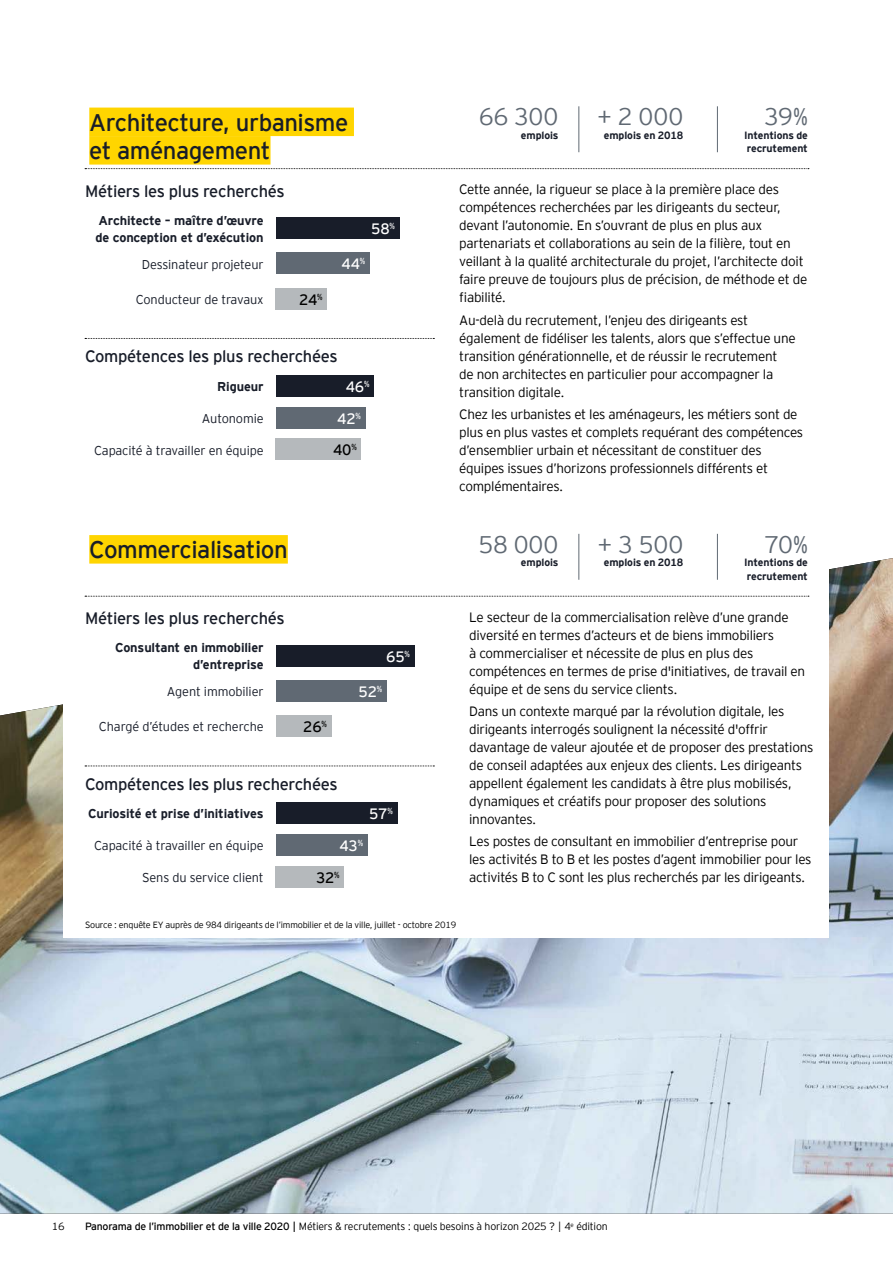
<style>
.page{position:relative;width:893px;height:1263px;background:#fff}
.page>*{position:absolute;margin:0;border:0;box-sizing:border-box;transform-origin:0 0}
.t1{font:24px/28.5px "EY Interstate";letter-spacing:-.02em;color:#181d29}
.t2{font:300 24px "EY Interstate";color:#606973}
.t3{font:16.5px "EY Interstate";letter-spacing:-.02em;color:#181d29}
.t4{font:15px "EY Interstate";letter-spacing:-.01em;color:#fff}
.t5{font:15px "EY Interstate";letter-spacing:-.01em;color:#000}
.t6{font:300 13.5px/18px "EY Interstate";letter-spacing:-.02em;color:#000}
.t7{font:300 12.75px "EY Interstate";letter-spacing:-.01em;color:#181d29}
.t8{font:700 12.75px/16.5px "EY Interstate";letter-spacing:-.01em;color:#181d29}
.t9{font:300 10.5px "EY Interstate";letter-spacing:-.02em;color:#000}
.t10{font:700 10.5px/13.5px "EY Interstate";letter-spacing:-.01em;color:#181d29}
.t11{font:300 9px "EY Interstate";letter-spacing:-.02em;color:#000}
.s1{font-weight:400}
</style>
<div class="page">
<img style="left:0;top:558px;width:893px;height:655px">
<div style="left:64px;top:55px;width:765px;height:883px;background:#fff"></div>
<div style="left:89px;top:108px;width:265px;height:28px;background:#ffd500"></div>
<div style="left:89px;top:136px;width:182px;height:29px;background:#ffd500"></div>
<div style="left:89px;top:535px;width:199px;height:29px;background:#ffd500"></div>
<svg style="left:85px;top:168px;width:724px;height:1px"></svg>
<svg style="left:85px;top:596px;width:724px;height:1px"></svg>
<svg style="left:85px;top:338px;width:349px;height:1px"></svg>
<svg style="left:85px;top:765px;width:349px;height:1px"></svg>
<div style="left:276px;top:217px;width:123px;height:22px;background:#181d29"></div>
<div style="left:276px;top:253px;width:93px;height:21px;background:#606973"></div>
<div style="left:276px;top:288px;width:51px;height:21px;background:#b5b9bc"></div>
<div style="left:276px;top:645px;width:138px;height:21px;background:#181d29"></div>
<div style="left:276px;top:680px;width:110px;height:21px;background:#606973"></div>
<div style="left:276px;top:715px;width:55px;height:22px;background:#b5b9bc"></div>
<div style="left:276px;top:375px;width:98px;height:21px;background:#181d29"></div>
<div style="left:276px;top:407px;width:89px;height:21px;background:#606973"></div>
<div style="left:276px;top:439px;width:85px;height:21px;background:#b5b9bc"></div>
<div style="left:276px;top:802px;width:121px;height:22px;background:#181d29"></div>
<div style="left:276px;top:834px;width:91px;height:22px;background:#606973"></div>
<div style="left:276px;top:866px;width:68px;height:22px;background:#b5b9bc"></div>
<hr style="left:579px;top:106px;width:1px;height:46px;background:#606973">
<hr style="left:579px;top:534px;width:1px;height:46px;background:#606973">
<hr style="left:717px;top:106px;width:1px;height:46px;background:#606973">
<hr style="left:717px;top:534px;width:1px;height:46px;background:#606973">
<h1 class="t1" style="left:89px;top:107px;width:261px">Architecture, urbanisme et aménagement</h1>
<p class="t3" style="left:85px;top:179px;width:201px">Métiers les plus recherchés</p>
<p class="t8" style="left:95px;top:211px;width:170px">Architecte – maître d’œuvre de conception et d’exécution</p>
<p class="t4" style="left:371px;top:218px;width:25px">58<sup>%</sup></p>
<p class="t7" style="left:142px;top:255px;width:123px">Dessinateur projeteur</p>
<p class="t4" style="left:342px;top:253px;width:25px">44<sup>%</sup></p>
<p class="t7" style="left:136px;top:290px;width:129px">Conducteur de travaux</p>
<p class="t5" style="left:299px;top:289px;width:25px">24<sup>%</sup></p>
<p class="t3" style="left:85px;top:345px;width:254px">Compétences les plus recherchées</p>
<p class="t8" style="left:217px;top:377px;width:48px">Rigueur</p>
<p class="t4" style="left:346px;top:376px;width:25px">46<sup>%</sup></p>
<p class="t7" style="left:202px;top:409px;width:63px">Autonomie</p>
<p class="t4" style="left:337px;top:408px;width:25px">42<sup>%</sup></p>
<p class="t7" style="left:94px;top:441px;width:171px">Capacité à travailler en équipe</p>
<p class="t5" style="left:333px;top:439px;width:25px">40<sup>%</sup></p>
<h1 class="t1" style="left:89px;top:534px;width:200px">Commercialisation</h1>
<h1 class="t2" style="left:479px;top:100px;width:81px">66 300</h1>
<p class="t10" style="left:521px;top:128px;width:39px">emplois</p>
<h1 class="t2" style="left:597px;top:100px;width:88px">+ 2 000</h1>
<p class="t10" style="left:604px;top:128px;width:81px">emplois en 2018</p>
<h1 class="t2" style="left:764px;top:100px;width:45px">39%</h1>
<p class="t10" style="left:744px;top:128px;width:65px">Intentions de recrutement</p>
<p class="t6" style="left:459px;top:180px;width:350px">Cette année, la rigueur se place à la première place des compétences recherchées par les dirigeants du secteur, devant l’autonomie. En s’ouvrant de plus en plus aux partenariats et collaborations au sein de la filière, tout en veillant à la qualité architecturale du projet, l’architecte doit faire preuve de toujours plus de précision, de méthode et de fiabilité.</p>
<p class="t6" style="left:459px;top:310px;width:338px">Au-delà du recrutement, l’enjeu des dirigeants est également de fidéliser les talents, alors que s’effectue une transition générationnelle, et de réussir le recrutement<br>de non architectes en particulier pour accompagner la transition digitale.</p>
<p class="t6" style="left:459px;top:404px;width:345px">Chez les urbanistes et les aménageurs, les métiers sont de plus en plus vastes et complets requérant des compétences d’ensemblier urbain et nécessitant de constituer des équipes issues d’horizons professionnels différents et complémentaires.</p>
<h1 class="t2" style="left:478px;top:527px;width:81px">58 000</h1>
<p class="t10" style="left:521px;top:555px;width:39px">emplois</p>
<h1 class="t2" style="left:597px;top:527px;width:87px">+ 3 500</h1>
<p class="t10" style="left:604px;top:555px;width:81px">emplois en 2018</p>
<h1 class="t2" style="left:764px;top:527px;width:45px">70%</h1>
<p class="t10" style="left:744px;top:555px;width:65px">Intentions de recrutement</p>
<p class="t3" style="left:85px;top:607px;width:201px">Métiers les plus recherchés</p>
<p class="t8" style="left:115px;top:639px;width:150px;text-align:right">Consultant en immobilier d’entreprise</p>
<p class="t4" style="left:386px;top:646px;width:25px">65<sup>%</sup></p>
<p class="t7" style="left:167px;top:682px;width:98px">Agent immobilier</p>
<p class="t4" style="left:359px;top:681px;width:25px">52<sup>%</sup></p>
<p class="t7" style="left:99px;top:718px;width:166px">Chargé d’études et recherche</p>
<p class="t5" style="left:303px;top:716px;width:25px">26<sup>%</sup></p>
<p class="t3" style="left:85px;top:772px;width:254px">Compétences les plus recherchées</p>
<p class="t8" style="left:88px;top:805px;width:177px">Curiosité et prise d’initiatives</p>
<p class="t4" style="left:369px;top:803px;width:25px">57<sup>%</sup></p>
<p class="t7" style="left:94px;top:837px;width:171px">Capacité à travailler en équipe</p>
<p class="t4" style="left:339px;top:835px;width:25px">43<sup>%</sup></p>
<p class="t7" style="left:142px;top:868px;width:123px">Sens du service client</p>
<p class="t5" style="left:316px;top:867px;width:25px">32<sup>%</sup></p>
<p class="t11" style="left:85px;top:918px;width:373px">Source : enquête EY auprès de 984 dirigeants de l’immobilier et de la ville, juillet - octobre 2019</p>
<p class="t6" style="left:469px;top:607px;width:337px">Le secteur de la commercialisation relève d’une grande diversité en termes d’acteurs et de biens immobiliers<br>à commercialiser et nécessite de plus en plus des compétences en termes de prise d'initiatives, de travail en équipe et de sens du service clients.</p>
<p class="t6" style="left:469px;top:701px;width:346px">Dans un contexte marqué par la révolution digitale, les dirigeants interrogés soulignent la nécessité d'offrir davantage de valeur ajoutée et de proposer des prestations de conseil adaptées aux enjeux des clients. Les dirigeants appellent également les candidats à être plus mobilisés, dynamiques et créatifs pour proposer des solutions innovantes.</p>
<p class="t6" style="left:469px;top:832px;width:344px">Les postes de consultant en immobilier d’entreprise pour les activités B to B et les postes d’agent immobilier pour les activités B to C sont les plus recherchés par les dirigeants.</p>
<p class="t9" style="left:52px;top:1219px;width:15px">16</p>
<p class="t9" style="left:85px;top:1219px;width:524px"><span class="s1">Panorama de l’immobilier et de la ville 2020 |</span> Métiers &amp; recrutements : quels besoins à horizon 2025 ? | 4<sup>e</sup> édition</p>
</div>
